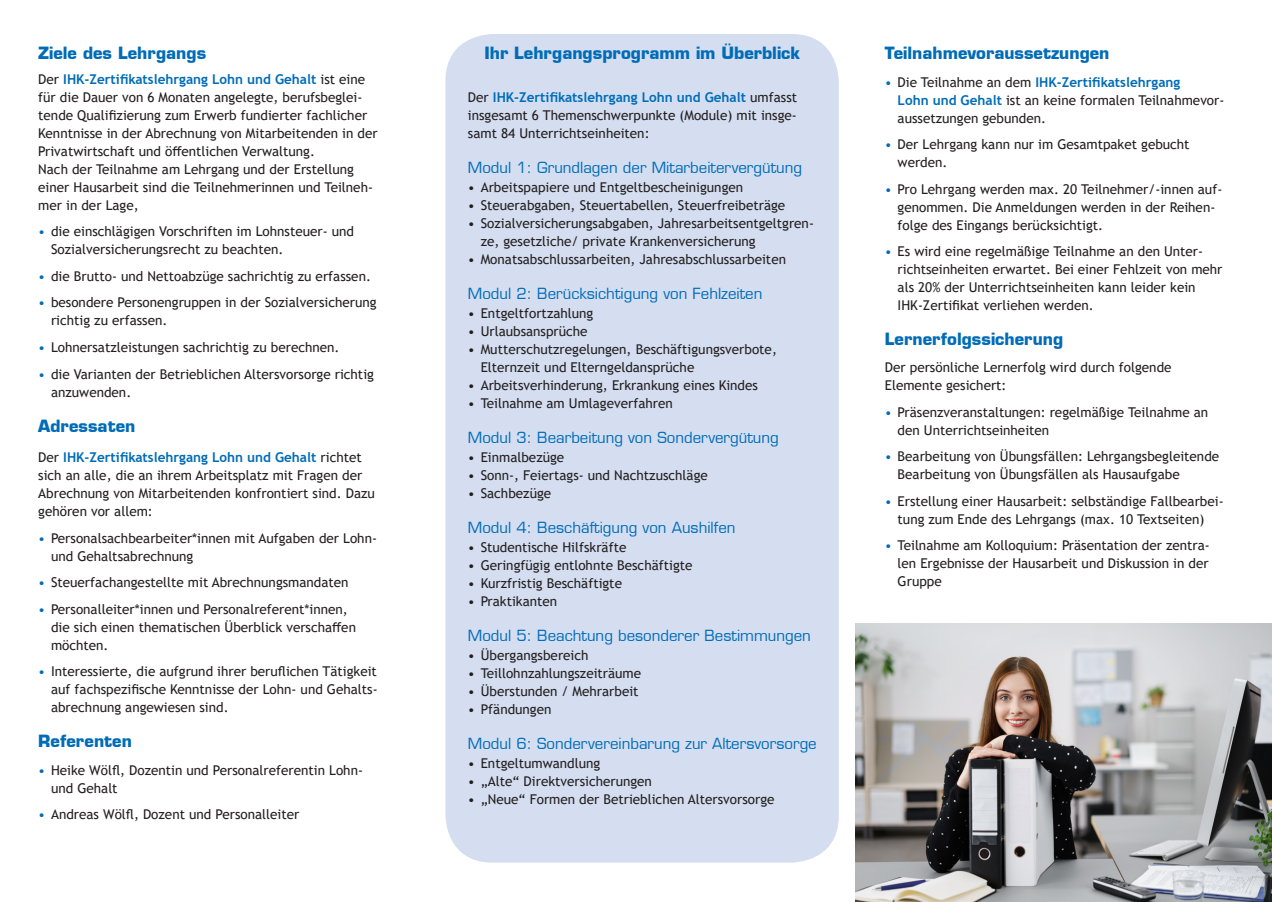
<style>
.page{position:relative;width:1272px;height:902px;background:#fff}
.page>*{position:absolute;margin:0;border:0;box-sizing:border-box;transform-origin:0 0}
.Überschrift{font:700 16.5px "Eurostile";color:#006cb7}
.Modulüberschriften{font:15px "Eurostile";color:#006cb7}
.Grundtext{font:13.5px/18px "Trebuchet MS";color:#231f20}
.s1{font-weight:700;color:#006cb7}
.s2{color:#006cb7}
</style>
<div class="page">
<div style="left:445px;top:34px;width:393px;height:828px;background:#d4def0;border-radius:47px"></div>
<img style="left:855px;top:623px;width:416px;height:278px">
<p class="Überschrift" style="left:38px;top:43px;width:169px">Ziele des Lehrgangs</p>
<p class="Überschrift" style="left:484px;top:43px;width:317px">Ihr Lehrgangsprogramm im Überblick</p>
<p class="Grundtext" style="left:38px;top:70px;width:341px">Der <span class="s1">IHK-Zertifikatslehrgang Lohn und Gehalt</span> ist eine für die Dauer von 6 Monaten angelegte, berufsbeglei&shy;tende Qualifizierung zum Erwerb fundierter fachlicher Kenntnisse in der Abrechnung von Mitarbeitenden in der Privatwirtschaft und öffentlichen Verwaltung.</p>
<p class="Grundtext" style="left:38px;top:160px;width:336px">Nach der Teilnahme am Lehrgang und der Erstellung einer Hausarbeit sind die Teilnehmerinnen und Teilneh&shy;mer in der Lage,</p>
<p class="Grundtext" style="left:51px;top:222px;width:304px;text-indent:-13px"><span class="s2">•</span> die einschlägigen Vorschriften im Lohnsteuer- und<br>Sozialversicherungsrecht zu beachten.</p>
<p class="Grundtext" style="left:38px;top:267px;width:334px"><span class="s2">•</span> die Brutto- und Nettoabzüge sachrichtig zu erfassen.</p>
<p class="Grundtext" style="left:51px;top:293px;width:327px;text-indent:-13px"><span class="s2">•</span> besondere Personengruppen in der Sozialversicherung richtig zu erfassen.</p>
<p class="Grundtext" style="left:38px;top:338px;width:303px"><span class="s2">•</span> Lohnersatzleistungen sachrichtig zu berechnen.</p>
<p class="Grundtext" style="left:51px;top:364px;width:324px;text-indent:-13px"><span class="s2">•</span> die Varianten der Betrieblichen Altersvorsorge richtig anzuwenden.</p>
<p class="Überschrift" style="left:38px;top:415px;width:99px">Adressaten</p>
<p class="Grundtext" style="left:38px;top:448px;width:338px">Der <span class="s1">IHK-Zertifikatslehrgang Lohn und Gehalt</span> richtet sich an alle, die an ihrem Arbeitsplatz mit Fragen der Abrechnung von Mitarbeitenden konfrontiert sind. Dazu gehören vor allem:</p>
<p class="Grundtext" style="left:51px;top:528px;width:327px;text-indent:-13px"><span class="s2">•</span> Personalsachbearbeiter*innen mit Aufgaben der Lohn&shy;und Gehaltsabrechnung</p>
<p class="Grundtext" style="left:38px;top:573px;width:312px"><span class="s2">•</span> Steuerfachangestellte mit Abrechnungsmandaten</p>
<p class="Grundtext" style="left:51px;top:599px;width:306px;text-indent:-13px"><span class="s2">•</span> Personalleiter*innen und Personalreferent*innen, die sich einen thematischen Überblick verschaffen möchten.</p>
<p class="Grundtext" style="left:51px;top:662px;width:328px;text-align:justify;text-indent:-13px"><span class="s2">•</span> Interessierte, die aufgrund ihrer beruflichen Tätigkeit auf fachspezifische Kenntnisse der Lohn- und Gehalts&shy;abrechnung angewiesen sind.</p>
<p class="Überschrift" style="left:38px;top:731px;width:95px">Referenten</p>
<p class="Grundtext" style="left:51px;top:760px;width:313px;text-indent:-13px"><span class="s2">•</span> Heike Wölfl, Dozentin und Personalreferentin Lohn&shy;und Gehalt</p>
<p class="Grundtext" style="left:38px;top:805px;width:262px"><span class="s2">•</span> Andreas Wölfl, Dozent und Personalleiter</p>
<p class="Grundtext" style="left:468px;top:88px;width:331px;text-align:justify">Der <span class="s1">IHK-Zertifikatslehrgang Lohn und Gehalt</span> umfasst insgesamt 6 Themenschwerpunkte (Module) mit insge&shy;samt 84 Unterrichtseinheiten:</p>
<p class="Modulüberschriften" style="left:468px;top:158px;width:335px">Modul 1: Grundlagen der Mitarbeitervergütung</p>
<p class="Grundtext" style="left:468px;top:178px;width:277px">• Arbeitspapiere und Entgeltbescheinigungen</p>
<p class="Grundtext" style="left:468px;top:196px;width:319px">• Steuerabgaben, Steuertabellen, Steuerfreibeträge</p>
<p class="Grundtext" style="left:480px;top:214px;width:335px;text-indent:-13px">• Sozialversicherungsabgaben, Jahresarbeitsentgeltgren&shy;ze, gesetzliche/ private Krankenversicherung</p>
<p class="Grundtext" style="left:468px;top:250px;width:319px">• Monatsabschlussarbeiten, Jahresabschlussarbeiten</p>
<p class="Modulüberschriften" style="left:468px;top:284px;width:296px">Modul 2: Berücksichtigung von Fehlzeiten</p>
<p class="Grundtext" style="left:468px;top:304px;width:127px">• Entgeltfortzahlung</p>
<p class="Grundtext" style="left:468px;top:322px;width:121px">• Urlaubsansprüche</p>
<p class="Grundtext" style="left:480px;top:340px;width:298px;text-indent:-13px">• Mutterschutzregelungen, Beschäftigungsverbote,<br>Elternzeit und Elterngeldansprüche</p>
<p class="Grundtext" style="left:468px;top:376px;width:291px">• Arbeitsverhinderung, Erkrankung eines Kindes</p>
<p class="Grundtext" style="left:468px;top:394px;width:206px">• Teilnahme am Umlageverfahren</p>
<p class="Modulüberschriften" style="left:468px;top:428px;width:312px">Modul 3: Bearbeitung von Sondervergütung</p>
<p class="Grundtext" style="left:468px;top:448px;width:98px">• Einmalbezüge</p>
<p class="Grundtext" style="left:468px;top:466px;width:241px">• Sonn-, Feiertags- und Nachtzuschläge</p>
<p class="Grundtext" style="left:468px;top:484px;width:85px">• Sachbezüge</p>
<p class="Modulüberschriften" style="left:468px;top:518px;width:269px">Modul 4: Beschäftigung von Aushilfen</p>
<p class="Grundtext" style="left:468px;top:538px;width:160px">• Studentische Hilfskräfte</p>
<p class="Grundtext" style="left:468px;top:556px;width:226px">• Geringfügig entlohnte Beschäftigte</p>
<p class="Grundtext" style="left:468px;top:574px;width:155px">• Kurzfristig Beschäftigte</p>
<p class="Grundtext" style="left:468px;top:592px;width:91px">• Praktikanten</p>
<p class="Modulüberschriften" style="left:468px;top:626px;width:344px">Modul 5: Beachtung besonderer Bestimmungen</p>
<p class="Grundtext" style="left:468px;top:646px;width:122px">• Übergangsbereich</p>
<p class="Grundtext" style="left:468px;top:664px;width:175px">• Teillohnzahlungszeiträume</p>
<p class="Grundtext" style="left:468px;top:682px;width:172px">• Überstunden / Mehrarbeit</p>
<p class="Grundtext" style="left:468px;top:700px;width:85px">• Pfändungen</p>
<p class="Modulüberschriften" style="left:468px;top:734px;width:350px">Modul 6: Sondervereinbarung zur Altersvorsorge</p>
<p class="Grundtext" style="left:468px;top:754px;width:134px">• Entgeltumwandlung</p>
<p class="Grundtext" style="left:468px;top:772px;width:185px">• „Alte“ Direktversicherungen</p>
<p class="Grundtext" style="left:468px;top:790px;width:308px">• „Neue“ Formen der Betrieblichen Altersvorsorge</p>
<p class="Überschrift" style="left:884px;top:43px;width:226px">Teilnahmevoraussetzungen</p>
<p class="Grundtext" style="left:897px;top:73px;width:328px;text-indent:-13px"><span class="s2">•</span> Die Teilnahme an dem <span class="s1">IHK-Zertifikatslehrgang<br>Lohn und Gehalt</span> ist an keine formalen Teilnahmevor&shy;aussetzungen gebunden.</p>
<p class="Grundtext" style="left:897px;top:135px;width:293px;text-indent:-13px"><span class="s2">•</span> Der Lehrgang kann nur im Gesamtpaket gebucht werden.</p>
<p class="Grundtext" style="left:897px;top:180px;width:326px;text-indent:-13px"><span class="s2">•</span> Pro Lehrgang werden max. 20 Teilnehmer/-innen auf&shy;genommen. Die Anmeldungen werden in der Reihen&shy;folge des Eingangs berücksichtigt.</p>
<p class="Grundtext" style="left:897px;top:242px;width:326px;text-indent:-13px"><span class="s2">•</span> Es wird eine regelmäßige Teilnahme an den Unter&shy;richtseinheiten erwartet. Bei einer Fehlzeit von mehr als 20% der Unterrichtseinheiten kann leider kein IHK-Zertifikat verliehen werden.</p>
<p class="Überschrift" style="left:884px;top:329px;width:180px">Lernerfolgssicherung</p>
<p class="Grundtext" style="left:884px;top:358px;width:288px">Der persönliche Lernerfolg wird durch folgende<br>Elemente gesichert:</p>
<p class="Grundtext" style="left:897px;top:402px;width:312px;text-indent:-13px"><span class="s2">•</span> Präsenzveranstaltungen: regelmäßige Teilnahme an den Unterrichtseinheiten</p>
<p class="Grundtext" style="left:897px;top:447px;width:323px;text-indent:-13px"><span class="s2">•</span> Bearbeitung von Übungsfällen: Lehrgangsbegleitende<br>Bearbeitung von Übungsfällen als Hausaufgabe</p>
<p class="Grundtext" style="left:884px;top:491px;width:340px;text-align:center"><span class="s2">•</span> Erstellung einer Hausarbeit: selbständige Fallbearbei&shy;tung zum Ende des Lehrgangs (max. 10 Textseiten)</p>
<p class="Grundtext" style="left:897px;top:536px;width:314px;text-align:justify;text-indent:-13px"><span class="s2">•</span> Teilnahme am Kolloquium: Präsentation der zentra&shy;len Ergebnisse der Hausarbeit und Diskussion in der Gruppe</p>
</div>
